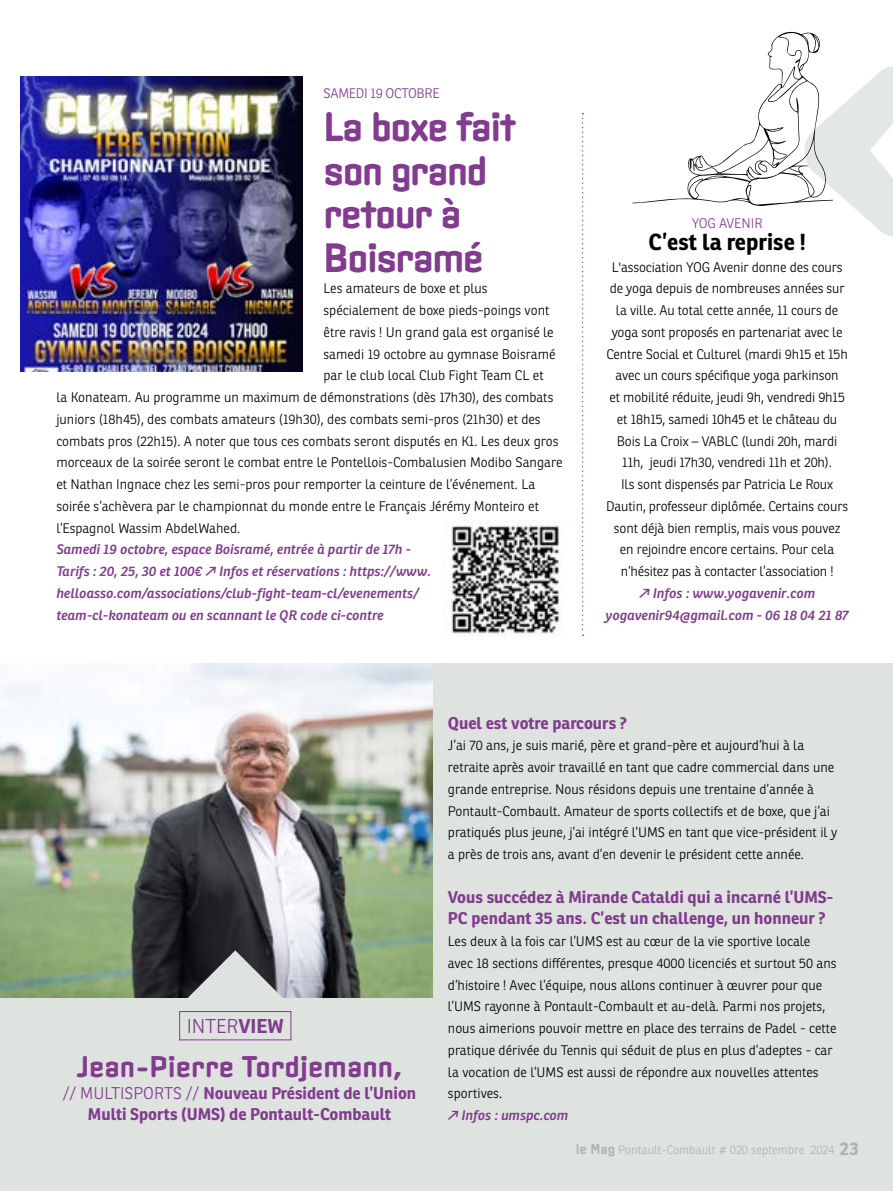
<style>
.page{position:relative;width:893px;height:1191px;background:#fff}
.page>*{position:absolute;margin:0;border:0;box-sizing:border-box;transform-origin:0 0}
.t1{font:700 39px/43.5px "Clicker";letter-spacing:-.04em;color:#823b8f}
.t2{font:700 28.5px "Clicker";color:#823b8f}
.t3{font:700 22.5px "Ronnia";color:#000}
.t4{font:300 19.5px "Ronnia";color:#823b8f}
.t5{font:700 16.5px/21px "Ronnia";color:#823b8f;text-align:center}
.t6{font:300 13.5px/21.8px "Ronnia";color:#000}
.t7{font:italic 600 13.5px/21.8px "Ronnia";color:#823b8f}
.t8{font:300 13.5px "Ronnia";letter-spacing:-.02em;color:#823b8f}
.t9{font:300 13.5px "Ronnia";color:#823b8f}
.t10{font:300 12px "Ronnia";color:#b3b2b2}
.s1{font-weight:700}
.s2{font-weight:300}
.s3{font-family:"Clicker";font-weight:700;font-size:13.5px}
.s4{font-weight:700;font-size:18px}
</style>
<div class="page">
<div style="left:0;top:663px;width:893px;height:528px;background:#dee3df"></div>
<img style="left:20px;top:77px;width:282px;height:295px">
<img style="left:0;top:663px;width:432px;height:334px">
<svg style="left:157px;top:950px;width:157px;height:78px"></svg>
<div style="left:179px;top:1011px;width:112px;height:29px;border:1px solid #823b8f"></div>
<svg style="left:582px;top:113px;width:1px;height:523px"></svg>
<svg style="left:632px;top:31px;width:261px;height:205px"></svg>
<img style="left:451px;top:520px;width:110px;height:117px">
<p class="t8" style="left:324px;top:84px;width:118px">SAMEDI 19 OCTOBRE</p>
<h1 class="t1" style="left:324px;top:104px;width:194px">La boxe fait son grand retour à<br>Boisramé</h1>
<p class="t6" style="left:324px;top:278px;width:166px">Les amateurs de boxe et plus</p>
<p class="t6" style="left:324px;top:299px;width:227px">spécialement de boxe pieds-poings vont</p>
<p class="t6" style="left:324px;top:321px;width:232px">être ravis ! Un grand gala est organisé le</p>
<p class="t6" style="left:324px;top:343px;width:233px">samedi 19 octobre au gymnase Boisramé</p>
<p class="t6" style="left:324px;top:365px;width:222px">par le club local Club Fight Team CL et</p>
<p class="t6" style="left:56px;top:386px;width:499px">la Konateam. Au programme un maximum de démonstrations (dès 17h30), des combats</p>
<p class="t6" style="left:56px;top:408px;width:486px">juniors (18h45), des combats amateurs (19h30), des combats semi-pros (21h30) et des</p>
<p class="t6" style="left:56px;top:430px;width:504px">combats pros (22h15). A noter que tous ces combats seront disputés en K1. Les deux gros</p>
<p class="t6" style="left:56px;top:452px;width:508px">morceaux de la soirée seront le combat entre le Pontellois-Combalusien Modibo Sangare</p>
<p class="t6" style="left:56px;top:473px;width:480px">et Nathan Ingnace chez les semi-pros pour remporter la ceinture de l’événement. La</p>
<p class="t6" style="left:56px;top:495px;width:484px">soirée s’achèvera par le championnat du monde entre le Français Jérémy Monteiro et</p>
<p class="t6" style="left:56px;top:517px;width:185px">l’Espagnol Wassim AbdelWahed.</p>
<p class="t7" style="left:56px;top:538px;width:376px">Samedi 19 octobre, espace Boisramé, entrée à partir de 17h - Tarifs : 20, 25, 30 et 100€ e Infos et réservations : https://www. helloasso.com/associations/club-fight-team-cl/evenements/ team-cl-konateam ou en scannant le QR code ci-contre</p>
<p class="t9" style="left:692px;top:215px;width:72px">YOG AVENIR</p>
<h3 class="t3" style="left:649px;top:227px;width:159px">C’est la reprise !</h3>
<p class="t6" style="left:606px;top:256px;width:243px;text-align:center">L'association YOG Avenir donne des cours de yoga depuis de nombreuses années sur la ville. Au total cette année, 11 cours de yoga sont proposés en partenariat avec le Centre Social et Culturel (mardi 9h15 et 15h avec un cours spécifique yoga parkinson<br>et mobilité réduite, jeudi 9h, vendredi 9h15 et 18h15, samedi 10h45 et le château du Bois La Croix – VABLC (lundi 20h, mardi 11h, jeudi 17h30, vendredi 11h et 20h).<br>Ils sont dispensés par Patricia Le Roux Dautin, professeur diplômée. Certains cours sont déjà bien remplis, mais vous pouvez en rejoindre encore certains. Pour cela n’hésitez pas à contacter l’association !</p>
<p class="t7" style="left:606px;top:582px;width:245px;text-align:center">e Infos : www.yogavenir.com yogavenir94@gmail.com - 06 18 04 21 87</p>
<h3 class="t4" style="left:187px;top:1014px;width:99px">INTER<span class="s1">VIEW</span></h3>
<h2 class="t2" style="left:77px;top:1049px;width:327px">Jean-Pierre Tordjemann,</h2>
<p class="t5" style="left:63px;top:1082px;width:355px"><span class="s2">// MULTISPORTS //</span> Nouveau Président de l’Union<br>Multi Sports (UMS) de Pontault-Combault</p>
<p class="t5" style="left:448px;top:712px;width:181px">Quel est votre parcours ?</p>
<p class="t6" style="left:448px;top:734px;width:391px">J’ai 70 ans, je suis marié, père et grand-père et aujourd’hui à la retraite après avoir travaillé en tant que cadre commercial dans une grande entreprise. Nous résidons depuis une trentaine d’année à Pontault-Combault. Amateur de sports collectifs et de boxe, que j’ai pratiqués plus jeune, j’ai intégré l’UMS en tant que vice-président il y a près de trois ans, avant d’en devenir le président cette année.</p>
<p class="t5" style="left:448px;top:885px;width:387px;line-height:21.8px;text-align:left">Vous succédez à Mirande Cataldi qui a incarné l’UMS-<br>PC pendant 35 ans. C’est un challenge, un honneur ?</p>
<p class="t6" style="left:448px;top:930px;width:390px">Les deux à la fois car l’UMS est au cœur de la vie sportive locale avec 18 sections différentes, presque 4000 licenciés et surtout 50 ans d’histoire ! Avec l’équipe, nous allons continuer à œuvrer pour que l’UMS rayonne à Pontault-Combault et au-delà. Parmi nos projets, nous aimerions pouvoir mettre en place des terrains de Padel - cette pratique dérivée du Tennis qui séduit de plus en plus d’adeptes - car la vocation de l’UMS est aussi de répondre aux nouvelles attentes sportives.</p>
<p class="t7" style="left:448px;top:1104px;width:122px">e Infos : umspc.com</p>
<p class="t10" style="left:576px;top:1142px;width:284px"><span class="s3">le Mag</span> Pontault-Combault # 020 septembre 2024 <span class="s4">23</span></p>
<p class="t10" style="left:598px;top:1141px;width:211px"><span class="s3">le Mag</span> Pontault-Combault #021 octobre</p>
</div>
